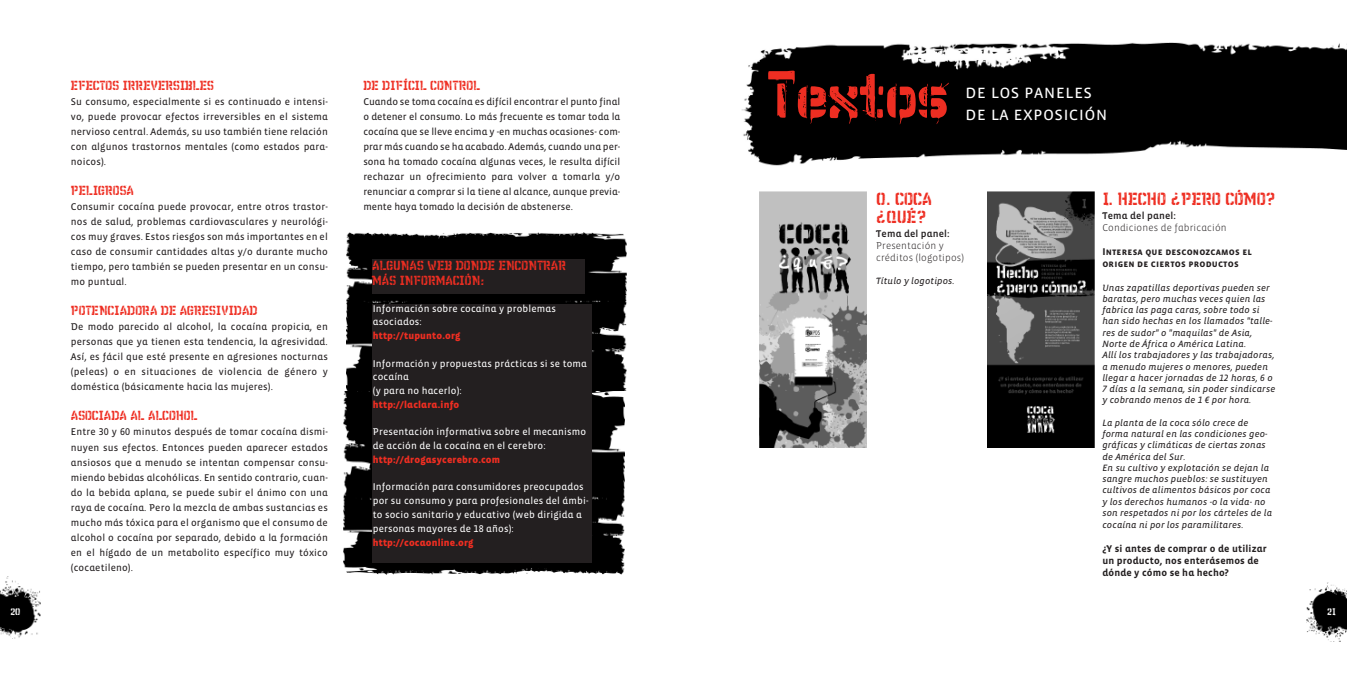
<style>
.page{position:relative;width:1347px;height:674px;background:#fff}
.page>*{position:absolute;margin:0;border:0;box-sizing:border-box;transform-origin:0 0}
.t1{font:56.5px "WC Wunderbach Paint Bta";color:#ee2e22}
.t2{font:18.75px/22.5px "Vista Sans SC Book";letter-spacing:.015em;color:#fff}
.t3{font:15px/18px "WC Wunderbach Paint Bta";letter-spacing:.02em;color:#ee2e22}
.t4{font:11.25px/15px "WC Wunderbach Paint Bta";letter-spacing:.02em;color:#ee2e22}
.t5{font:10px/15px "Vista Sans Alt Reg";letter-spacing:.015em;color:#231f20;text-align:justify}
.t6{font:10px/13.8px "Vista Sans Alt Reg";letter-spacing:.015em;color:#fff}
.t7{font:900 10px "Vista Sans Alt";letter-spacing:.015em;color:#ee2e22}
.t8{font:700 10px/12px "Vista Sans Alt";letter-spacing:.015em;color:#231f20}
.t9{font:300 10px/12px "Vista Sans Alt";letter-spacing:.015em;color:#231f20}
.t10{font:10px/12px "Vista Sans SC Bold";letter-spacing:.015em;color:#231f20}
.t11{font:10px "Vista Sans Alt Med";letter-spacing:.015em;color:#231f20}
.t12{font:9.38px/11.2px "Vista Sans Alt Reg Ita";letter-spacing:.015em;color:#231f20}
.t13{font:8.12px "WC Wunderbach Paint Bta";color:#fff}
</style>
<div class="page">
<img style="left:344px;top:390px;width:280px;height:184px">
<img style="left:346px;top:233px;width:280px;height:157px">
<img style="left:0;top:576px;width:40px;height:62px">
<img style="left:1306px;top:582px;width:40px;height:59px">
<div style="left:372px;top:259px;width:212px;height:35px;background:#231f20"></div>
<div style="left:373px;top:304px;width:219px;height:258px;background:#231f20"></div>
<img style="left:741px;top:42px;width:605px;height:124px">
<img style="left:759px;top:191px;width:107px;height:256px">
<img style="left:987px;top:191px;width:107px;height:256px">
<p class="t4" style="left:71px;top:79px;width:144px">EFECTOS IRREVERSIBLES</p>
<p class="t5" style="left:71px;top:94px;width:258px">Su consumo, especialmente si es continuado e intensi&shy;vo, puede provocar efectos irreversibles en el sistema nervioso central. Además, su uso también tiene relación con algunos trastornos mentales (como estados para&shy;noicos).</p>
<p class="t4" style="left:71px;top:184px;width:64px">PELIGROSA</p>
<p class="t5" style="left:71px;top:199px;width:258px">Consumir cocaína puede provocar, entre otros trastor&shy;nos de salud, problemas cardiovasculares y neurológi&shy;cos muy graves. Estos riesgos son más importantes en el caso de consumir cantidades altas y/o durante mucho tiempo, pero también se pueden presentar en un consu&shy;mo puntual.</p>
<p class="t4" style="left:71px;top:304px;width:188px">POTENCIADORA DE AGRESIVIDAD</p>
<p class="t5" style="left:71px;top:319px;width:258px">De modo parecido al alcohol, la cocaína propicia, en personas que ya tienen esta tendencia, la agresividad.<br>Así, es fácil que esté presente en agresiones nocturnas (peleas) o en situaciones de violencia de género y doméstica (básicamente hacia las mujeres).</p>
<p class="t4" style="left:71px;top:409px;width:128px">ASOCIADA AL ALCOHOL</p>
<p class="t5" style="left:71px;top:424px;width:258px">Entre 30 y 60 minutos después de tomar cocaína dismi&shy;nuyen sus efectos. Entonces pueden aparecer estados ansiosos que a menudo se intentan compensar consu&shy;miendo bebidas alcohólicas. En sentido contrario, cuan&shy;do la bebida aplana, se puede subir el ánimo con una raya de cocaína. Pero la mezcla de ambas sustancias es mucho más tóxica para el organismo que el consumo de alcohol o cocaína por separado, debido a la formación en el hígado de un metabolito específico muy tóxico (cocaetileno).</p>
<p class="t4" style="left:363px;top:79px;width:118px">DE DIFÍCIL CONTROL</p>
<p class="t5" style="left:363px;top:94px;width:258px">Cuando se toma cocaína es difícil encontrar el punto final o detener el consumo. Lo más frecuente es tomar toda la cocaína que se lleve encima y -en muchas ocasiones- com&shy;prar más cuando se ha acabado. Además, cuando una per&shy;sona ha tomado cocaína algunas veces, le resulta difícil rechazar un ofrecimiento para volver a tomarla y/o renunciar a comprar si la tiene al alcance, aunque previa&shy;mente haya tomado la decisión de abstenerse.</p>
<p class="t4" style="left:372px;top:259px;width:195px">ALGUNAS WEB DONDE ENCONTRAR<br>MÁS INFORMACIÓN:</p>
<p class="t6" style="left:373px;top:301px;width:185px">Información sobre cocaína y problemas asociados:</p>
<p class="t7" style="left:373px;top:329px;width:89px">http://tupunto.org</p>
<p class="t6" style="left:373px;top:356px;width:216px">Información y propuestas prácticas si se toma cocaína<br>(y para no hacerlo):</p>
<p class="t7" style="left:373px;top:398px;width:88px">http://laclara.info</p>
<p class="t6" style="left:373px;top:425px;width:215px">Presentación informativa sobre el mecanismo de acción de la cocaína en el cerebro:</p>
<p class="t7" style="left:373px;top:453px;width:129px">http://drogasycerebro.com</p>
<p class="t6" style="left:373px;top:480px;width:217px">Información para consumidores preocupados por su consumo y para profesionales del ámbi&shy;to socio sanitario y educativo (web dirigida a personas mayores de 18 años):</p>
<p class="t7" style="left:373px;top:536px;width:102px">http://cocaonline.org</p>
<h1 class="t1" style="left:767px;top:67px;width:182px">Textos</h1>
<h2 class="t2" style="left:965px;top:80px;width:144px">de los paneles de la exposición</h2>
<h3 class="t3" style="left:876px;top:191px;width:57px">0. COCA ¿QUÉ?</h3>
<p class="t11" style="left:876px;top:227px;width:75px">Tema del panel:</p>
<p class="t9" style="left:876px;top:239px;width:89px">Presentación y créditos (logotipos)</p>
<p class="t12" style="left:876px;top:275px;width:80px">Título y logotipos.</p>
<h3 class="t3" style="left:1102px;top:191px;width:175px">1. HECHO ¿PERO CÓMO?</h3>
<p class="t11" style="left:1102px;top:209px;width:75px">Tema del panel:</p>
<p class="t9" style="left:1102px;top:221px;width:126px">Condiciones de fabricación</p>
<p class="t10" style="left:1102px;top:245px;width:151px">Interesa que desconozcamos el origen de ciertos productos</p>
<p class="t12" style="left:1102px;top:282px;width:174px">Unas zapatillas deportivas pueden ser baratas, pero muchas veces quien las fabrica las paga caras, sobre todo si han sido hechas en los llamados "talle&shy;res de sudor" o "maquilas" de Asia, Norte de África o América Latina.<br>Allí los trabajadores y las trabajadoras, a menudo mujeres o menores, pueden llegar a hacer jornadas de 12 horas, 6 o 7 días a la semana, sin poder sindicarse y cobrando menos de 1 € por hora.</p>
<p class="t12" style="left:1102px;top:417px;width:171px">La planta de la coca sólo crece de forma natural en las condiciones geo&shy;gráficas y climáticas de ciertas zonas de América del Sur.<br>En su cultivo y explotación se dejan la sangre muchos pueblos: se sustituyen cultivos de alimentos básicos por coca y los derechos humanos -o la vida- no son respetados ni por los cárteles de la cocaína ni por los paramilitares.</p>
<p class="t8" style="left:1102px;top:542px;width:166px">¿Y si antes de comprar o de utilizar un producto, nos enterásemos de dónde y cómo se ha hecho?</p>
<p class="t13" style="left:11px;top:607px;width:12px">20</p>
<p class="t13" style="left:1327px;top:607px;width:10px">21</p>
</div>
